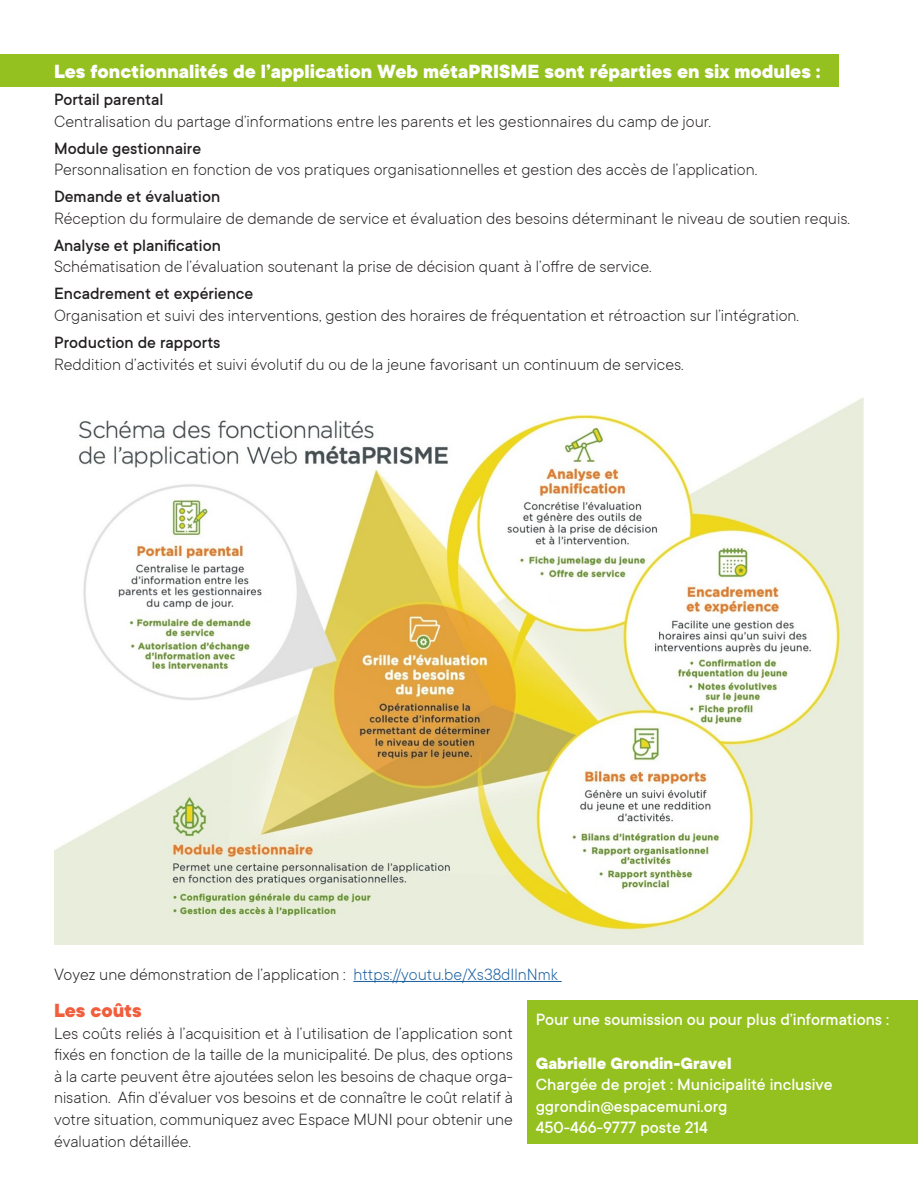
<style>
.page{position:relative;width:918px;height:1188px;background:#fff}
.page>*{position:absolute;margin:0;border:0;box-sizing:border-box;transform-origin:0 0}
.t1{font:800 21px "TT Commons";color:#fff}
.t2{font:800 21px "TT Commons";color:#f15e3d}
.t3{font:300 18px/21.6px "TT Commons";color:#231f20;text-align:justify}
.t4{font:500 18px "TT Commons";color:#fff}
.t5{font:500 18px "TT Commons";color:#231f20}
.t6{font:800 18px "TT Commons";color:#fff}
.s1{color:#175d9e}
</style>
<div class="page">
<div style="left:527px;top:1000px;width:391px;height:144px;background:#94c11f"></div>
<div style="left:0;top:54px;width:839px;height:32px;background:#94c11f"></div>
<img style="left:54px;top:398px;width:810px;height:547px">
<hr style="left:353px;top:981px;width:209px;height:1px;background:#175d9e">
<p class="t1" style="left:54px;top:57px;width:768px">Les fonctionnalités de l’application Web métaPRISME sont réparties en six modules :</p>
<p class="t5" style="left:54px;top:88px;width:111px">Portail parental</p>
<p class="t3" style="left:54px;top:110px;width:659px">Centralisation du partage d’informations entre les parents et les gestionnaires du camp de jour.</p>
<p class="t5" style="left:54px;top:137px;width:149px">Module gestionnaire</p>
<p class="t3" style="left:54px;top:158px;width:705px">Personnalisation en fonction de vos pratiques organisationnelles et gestion des accès de l’application.</p>
<p class="t5" style="left:54px;top:185px;width:168px">Demande et évaluation</p>
<p class="t3" style="left:54px;top:207px;width:798px">Réception du formulaire de demande de service et évaluation des besoins déterminant le niveau de soutien requis.</p>
<p class="t5" style="left:54px;top:234px;width:168px">Analyse et planification</p>
<p class="t3" style="left:54px;top:255px;width:599px">Schématisation de l’évaluation soutenant la prise de décision quant à l’offre de service.</p>
<p class="t5" style="left:54px;top:283px;width:201px">Encadrement et expérience</p>
<p class="t3" style="left:54px;top:304px;width:747px">Organisation et suivi des interventions, gestion des horaires de fréquentation et rétroaction sur l’intégration.</p>
<p class="t5" style="left:54px;top:331px;width:168px">Production de rapports</p>
<p class="t3" style="left:54px;top:353px;width:631px">Reddition d’activités et suivi évolutif du ou de la jeune favorisant un continuum de services.</p>
<p class="t3" style="left:54px;top:963px;width:505px">Voyez une démonstration de l’application : <span class="s1">https://youtu.be/Xs38dIlnNmk</span></p>
<p class="t2" style="left:54px;top:996px;width:89px">Les coûts</p>
<p class="t3" style="left:54px;top:1021px;width:461px">Les coûts reliés à l’acquisition et à l’utilisation de l’application sont fixés en fonction de la taille de la municipalité. De plus, des options à la carte peuvent être ajoutées selon les besoins de chaque orga&shy;nisation. Afin d’évaluer vos besoins et de connaître le coût relatif à votre situation, communiquez avec Espace MUNI pour obtenir une évaluation détaillée.</p>
<p class="t4" style="left:536px;top:1009px;width:355px">Pour une soumission ou pour plus d’informations :</p>
<p class="t6" style="left:536px;top:1051px;width:197px">Gabrielle Grondin-Gravel</p>
<p class="t4" style="left:536px;top:1073px;width:299px">Chargée de projet : Municipalité inclusive</p>
<p class="t4" style="left:536px;top:1095px;width:193px">ggrondin@espacemuni.org</p>
<p class="t4" style="left:536px;top:1117px;width:174px">450-466-9777 poste 214</p>
</div>
